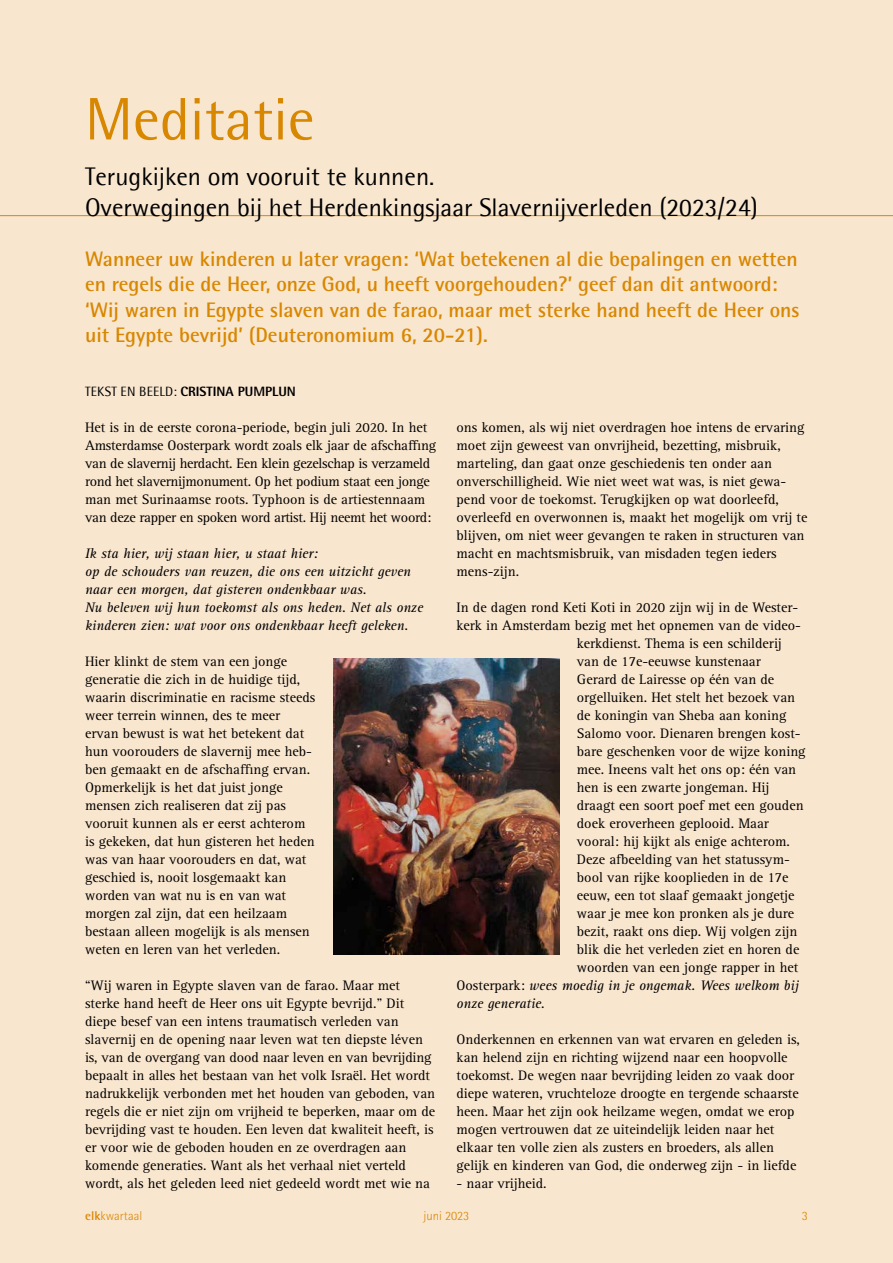
<style>
.page{position:relative;width:893px;height:1263px;background:#f9e6cf}
.page>*{position:absolute;margin:0;border:0;box-sizing:border-box;transform-origin:0 0}
.t1{font:60px "AT Rotis Semi Sans";color:#d88700}
.t2{font:25.5px/30.6px "AT Rotis Semi Sans";color:#000}
.t3{font:700 21px/25.5px "Rotis Semi Sans Std";color:#d88700}
.t4{font:14.25px/18px "Rotis Serif Std";color:#000}
.t5{font:14.25px/18px "Rotis Serif Std";letter-spacing:-.02em;color:#000}
.t6{font:italic 14.25px/18px "Rotis Serif Std";color:#000}
.t7{font:800 13.5px "Rotis Semi Sans Std";color:#000}
.t8{font:300 12.75px "Rotis Semi Sans Std";color:#d88700}
.s1{font-family:"AT Rotis Semi Sans";font-weight:400}
.s2{font-style:normal}
.s3{font-weight:700}
</style>
<div class="page">
<hr style="left:0;top:215px;width:893px;height:1px;background:#d88700">
<img style="left:333px;top:659px;width:227px;height:295px">
<h1 class="t1" style="left:85px;top:84px;width:231px">Meditatie</h1>
<h2 class="t2" style="left:85px;top:161px;width:674px">Terugkijken om vooruit te kunnen.<br>Overwegingen bij het Herdenkingsjaar Slavernijverleden (2023/24)</h2>
<p class="t3" style="left:85px;top:245px;width:716px">Wanneer uw kinderen u later vragen: ‘Wat betekenen al die bepalingen en wetten en regels die de Heer, onze God, u heeft voorgehouden?’ geef dan dit antwoord: ‘Wij waren in Egypte slaven van de farao, maar met sterke hand heeft de Heer ons uit Egypte bevrijd’ (Deuteronomium 6, 20-21).</p>
<p class="t7" style="left:85px;top:383px;width:212px"><span class="s1">TEKST EN BEELD:</span> CRISTINA PUMPLUN</p>
<p class="t5" style="left:85px;top:419px;width:353px">Het is in de eerste corona-periode, begin juli 2020. In het Amsterdamse Oosterpark wordt zoals elk jaar de afschaffing van de slavernij herdacht. Een klein gezelschap is verzameld rond het slavernijmonument. Op het podium staat een jonge man met Surinaamse roots. Typhoon is de artiestennaam van deze rapper en spoken word artist. Hij neemt het woord:</p>
<p class="t6" style="left:85px;top:545px;width:340px">Ik sta hier, wij staan hier, u staat hier:<br>op de schouders van reuzen, die ons een uitzicht geven naar een morgen, dat gisteren ondenkbaar was.<br>Nu beleven wij hun toekomst als ons heden. Net als onze kinderen zien: wat voor ons ondenkbaar heeft geleken.</p>
<p class="t4" style="left:85px;top:653px;width:232px">Hier klinkt de stem van een jonge generatie die zich in de huidige tijd, waarin discriminatie en racisme steeds weer terrein winnen, des te meer ervan bewust is wat het betekent dat hun voorouders de slavernij mee heb&shy;ben gemaakt en de afschaffing ervan.<br>Opmerkelijk is het dat juist jonge mensen zich realiseren dat zij pas vooruit kunnen als er eerst achterom is gekeken, dat hun gisteren het heden was van haar voorouders en dat, wat geschied is, nooit losgemaakt kan worden van wat nu is en van wat morgen zal zijn, dat een heilzaam bestaan alleen mogelijk is als mensen weten en leren van het verleden.</p>
<p class="t4" style="left:85px;top:977px;width:352px">“Wij waren in Egypte slaven van de farao. Maar met sterke hand heeft de Heer ons uit Egypte bevrijd.” Dit diepe besef van een intens traumatisch verleden van slavernij en de opening naar leven wat ten diepste léven is, van de overgang van dood naar leven en van bevrijding bepaalt in alles het bestaan van het volk Israël. Het wordt nadrukkelijk verbonden met het houden van geboden, van regels die er niet zijn om vrijheid te beperken, maar om de bevrijding vast te houden. Een leven dat kwaliteit heeft, is er voor wie de geboden houden en ze overdragen aan komende generaties. Want als het verhaal niet verteld wordt, als het geleden leed niet gedeeld wordt met wie na</p>
<p class="t4" style="left:457px;top:419px;width:352px">ons komen, als wij niet overdragen hoe intens de ervaring moet zijn geweest van onvrijheid, bezetting, misbruik, marteling, dan gaat onze geschiedenis ten onder aan onverschilligheid. Wie niet weet wat was, is niet gewa&shy;pend voor de toekomst. Terugkijken op wat doorleefd, overleefd en overwonnen is, maakt het mogelijk om vrij te blijven, om niet weer gevangen te raken in structuren van macht en machtsmisbruik, van misdaden tegen ieders mens-zijn.</p>
<p class="t4" style="left:457px;top:599px;width:343px">In de dagen rond Keti Koti in 2020 zijn wij in de Wester-</p>
<p class="t4" style="left:457px;top:617px;width:346px">kerk in Amsterdam bezig met het opnemen van de video-</p>
<p class="t4" style="left:577px;top:635px;width:207px">kerkdienst. Thema is een schilderij</p>
<p class="t4" style="left:577px;top:653px;width:185px">van de 17e-eeuwse kunstenaar</p>
<p class="t4" style="left:577px;top:671px;width:199px">Gerard de Lairesse op één van de</p>
<p class="t4" style="left:577px;top:689px;width:220px">orgelluiken. Het stelt het bezoek van</p>
<p class="t4" style="left:577px;top:707px;width:211px">de koningin van Sheba aan koning</p>
<p class="t4" style="left:577px;top:725px;width:225px">Salomo voor. Dienaren brengen kost-</p>
<p class="t4" style="left:577px;top:743px;width:230px">bare geschenken voor de wijze koning</p>
<p class="t4" style="left:577px;top:761px;width:221px">mee. Ineens valt het ons op: één van</p>
<p class="t4" style="left:577px;top:779px;width:194px">hen is een zwarte jongeman. Hij</p>
<p class="t4" style="left:577px;top:797px;width:228px">draagt een soort poef met een gouden</p>
<p class="t4" style="left:577px;top:815px;width:194px">doek eroverheen geplooid. Maar</p>
<p class="t4" style="left:577px;top:833px;width:214px">vooral: hij kijkt als enige achterom.</p>
<p class="t4" style="left:577px;top:851px;width:214px">Deze afbeelding van het statussym-</p>
<p class="t4" style="left:577px;top:869px;width:213px">bool van rijke kooplieden in de 17e</p>
<p class="t4" style="left:577px;top:887px;width:219px">eeuw, een tot slaaf gemaakt jongetje</p>
<p class="t4" style="left:577px;top:905px;width:219px">waar je mee kon pronken als je dure</p>
<p class="t4" style="left:577px;top:923px;width:222px">bezit, raakt ons diep. Wij volgen zijn</p>
<p class="t4" style="left:577px;top:941px;width:224px">blik die het verleden ziet en horen de</p>
<p class="t4" style="left:577px;top:959px;width:223px">woorden van een jonge rapper in het</p>
<p class="t6" style="left:457px;top:977px;width:344px"><span class="s2">Oosterpark:</span> wees moedig in je ongemak. Wees welkom bij</p>
<p class="t6" style="left:457px;top:995px;width:90px">onze generatie<span class="s2">.</span></p>
<p class="t4" style="left:457px;top:1031px;width:345px">Onderkennen en erkennen van wat ervaren en geleden is, kan helend zijn en richting wijzend naar een hoopvolle toekomst. De wegen naar bevrijding leiden zo vaak door diepe wateren, vruchteloze droogte en tergende schaarste heen. Maar het zijn ook heilzame wegen, omdat we erop mogen vertrouwen dat ze uiteindelijk leiden naar het elkaar ten volle zien als zusters en broeders, als allen gelijk en kinderen van God, die onderweg zijn - in liefde</p>
<p class="t4" style="left:457px;top:1175px;width:92px">- naar vrijheid.</p>
<p class="t8" style="left:85px;top:1208px;width:59px"><span class="s3">elk</span>kwartaal</p>
<p class="t8" style="left:802px;top:1208px;width:8px">3</p>
<p class="t8" style="left:424px;top:1208px;width:47px">juni 2023</p>
</div>
